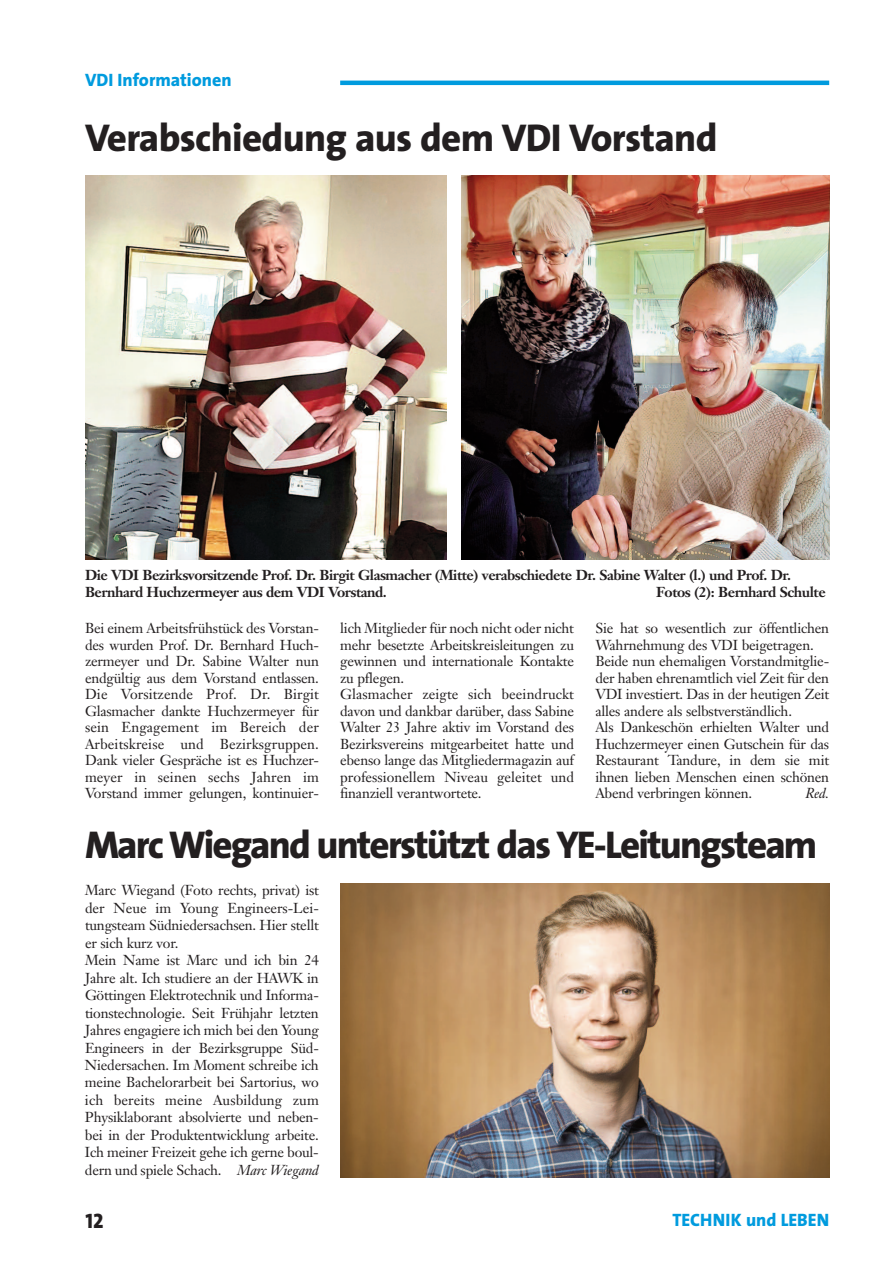
<style>
.page{position:relative;width:893px;height:1263px;background:#fff}
.page>*{position:absolute;margin:0;border:0;box-sizing:border-box;transform-origin:0 0}
.t1{font:800 39px "The Sans";letter-spacing:-.05em;color:#231f20}
.t2{font:800 39px "The Sans";letter-spacing:-.02em;color:#231f20}
.t3{font:21px "The Sans Extra Bold Caps";color:#231f20}
.t4{font:800 18px "The Sans";color:#009bde}
.t5{font:14.25px/16.5px "Janson Text";letter-spacing:-.015em;color:#231f20}
.t6{font:700 14.25px/16.5px "Janson Text";letter-spacing:-.035em;color:#231f20}
.t7{font:italic 14.25px "Janson Text";color:#231f20}
.s1{font-style:italic}
</style>
<div class="page">
<hr style="left:340px;top:81px;width:489px;height:4px;background:#009bde">
<img style="left:85px;top:175px;width:362px;height:385px">
<img style="left:340px;top:883px;width:489px;height:295px">
<img style="left:461px;top:175px;width:368px;height:385px">
<p class="t4" style="left:85px;top:72px;width:148px">VDI Informationen</p>
<h1 class="t2" style="left:85px;top:123px;width:634px">Verabschiedung aus dem VDI Vorstand</h1>
<p class="t6" style="left:85px;top:568px;width:708px">Die VDI Bezirksvorsitzende Prof. Dr. Birgit Glasmacher (Mitte) verabschiedete Dr. Sabine Walter (l.) und Prof. Dr.<br>Bernhard Huchzermeyer aus dem VDI Vorstand.</p>
<p class="t6" style="left:656px;top:585px;width:171px">Fotos (2): Bernhard Schulte</p>
<p class="t5" style="left:85px;top:621px;width:235px;text-align:justify">Bei einem Arbeitsfrühstück des Vorstan&shy;des wurden Prof. Dr. Bernhard Huch&shy;zermeyer und Dr. Sabine Walter nun endgültig aus dem Vorstand entlassen.<br>Die Vorsitzende Prof. Dr. Birgit Glasmacher dankte Huchzermeyer für sein Engagement im Bereich der Arbeitskreise und Bezirksgruppen.<br>Dank vieler Gespräche ist es Huchzer&shy;meyer in seinen sechs Jahren im Vorstand immer gelungen, kontinuier-</p>
<p class="t5" style="left:340px;top:621px;width:235px">lich Mitglieder für noch nicht oder nicht mehr besetzte Arbeitskreisleitungen zu gewinnen und internationale Kontakte zu pflegen.<br>Glasmacher zeigte sich beeindruckt davon und dankbar darüber, dass Sabine Walter 23 Jahre aktiv im Vorstand des Bezirksvereins mitgearbeitet hatte und ebenso lange das Mitgliedermagazin auf professionellem Niveau geleitet und finanziell verantwortete.</p>
<p class="t5" style="left:595px;top:621px;width:235px">Sie hat so wesentlich zur öffentlichen Wahrnehmung des VDI beigetragen.<br>Beide nun ehemaligen Vorstandmitglie&shy;der haben ehrenamtlich viel Zeit für den VDI investiert. Das in der heutigen Zeit alles andere als selbstverständlich.<br>Als Dankeschön erhielten Walter und Huchzermeyer einen Gutschein für das Restaurant Tandure, in dem sie mit ihnen lieben Menschen einen schönen Abend verbringen können.</p>
<p class="t7" style="left:805px;top:788px;width:25px">Red.</p>
<h1 class="t1" style="left:85px;top:829px;width:734px">Marc Wiegand unterstützt das YE-Leitungsteam</h1>
<p class="t5" style="left:85px;top:883px;width:235px;line-height:17.4px">Marc Wiegand (Foto rechts, privat) ist der Neue im Young Engineers-Lei&shy;tungsteam Südniedersachsen. Hier stellt er sich kurz vor.<br>Mein Name ist Marc und ich bin 24<br>Jahre alt. Ich studiere an der HAWK in Göttingen Elektrotechnik und Informa&shy;tionstechnologie. Seit Frühjahr letzten Jahres engagiere ich mich bei den Young Engineers in der Bezirksgruppe Süd-Niedersachen. Im Moment schreibe ich meine Bachelorarbeit bei Sartorius, wo ich bereits meine Ausbildung zum Physiklaborant absolvierte und neben&shy;bei in der Produktentwicklung arbeite.<br>Ich meiner Freizeit gehe ich gerne boul&shy;dern und spiele Schach. <span class="s1">Marc Wiegand</span></p>
<h2 class="t3" style="left:85px;top:1214px;width:20px">12</h2>
<p class="t4" style="left:672px;top:1212px;width:158px">TECHNIK und LEBEN</p>
</div>
